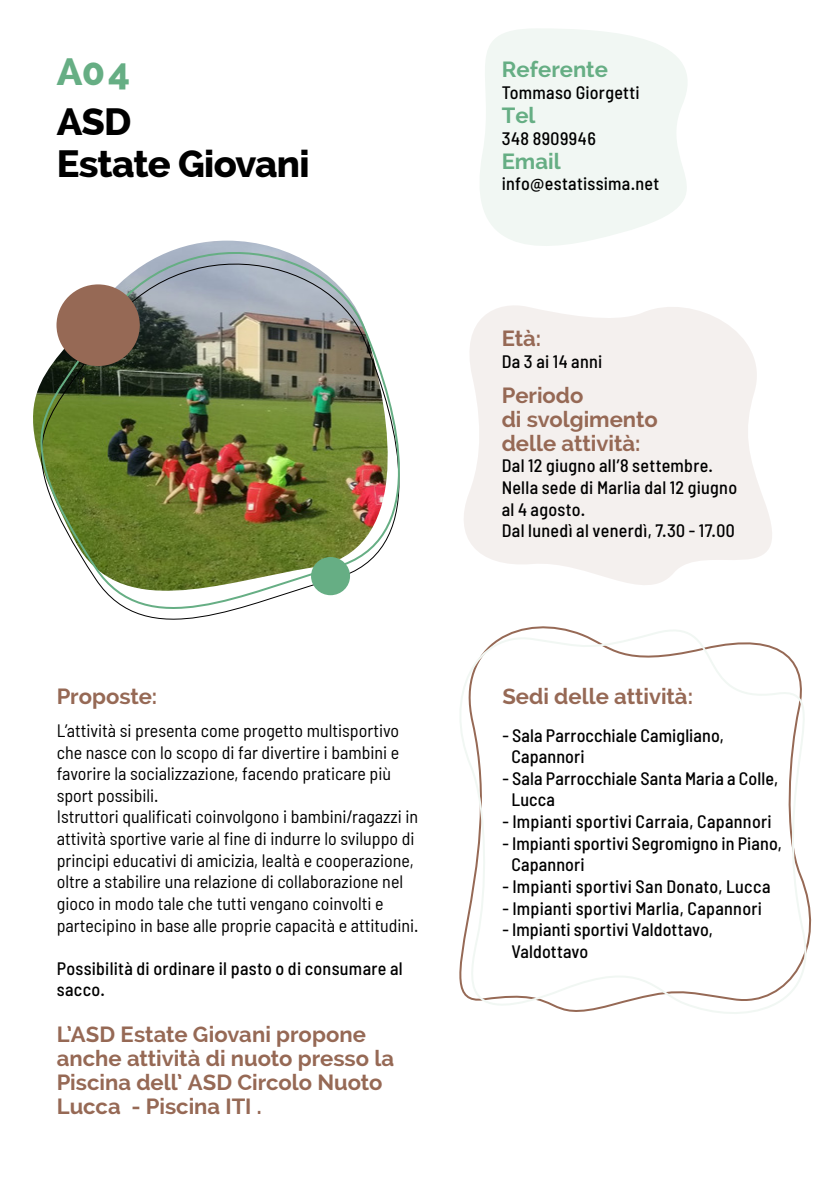
<style>
.page{position:relative;width:840px;height:1191px;background:#fff}
.page>*{position:absolute;margin:0;border:0;box-sizing:border-box;transform-origin:0 0}
.t1{font:800 38px/42px "Raleway";letter-spacing:-.02em;color:#000}
.t2{font:800 38px "Raleway";color:#66ae84}
.t3{font:700 22px/24px "Raleway";color:#966955}
.t4{font:700 22px "Raleway";color:#66ae84}
.t5{font:500 semi-condensed 18px/21.6px "Barlow";letter-spacing:.015em;color:#000}
.t6{font:semi-condensed 18px/21.6px "Barlow";color:#000}
</style>
<div class="page">
<svg style="left:464px;top:305px;width:308px;height:280px;fill:#f4f0ee"></svg>
<svg style="left:480px;top:29px;width:207px;height:217px;fill:#f1f7f3"></svg>
<img style="left:33px;top:240px;width:367px;height:380px">
<div style="left:56px;top:284px;width:84px;height:82px;background:#966955;border-radius:50%"></div>
<div style="left:311px;top:557px;width:39px;height:38px;background:#66ae84;border-radius:50%"></div>
<svg style="left:459px;top:626px;width:353px;height:388px"></svg>
<h1 class="t2" style="left:57px;top:50px;width:75px">A04</h1>
<h1 class="t1" style="left:57px;top:101px;width:254px">ASD<br>Estate Giovani</h1>
<p class="t4" style="left:501px;top:57px;width:108px">Referente</p>
<p class="t5" style="left:501px;top:81px;width:139px">Tommaso Giorgetti</p>
<p class="t4" style="left:501px;top:103px;width:35px">Tel</p>
<p class="t5" style="left:501px;top:127px;width:96px">348 8909946</p>
<p class="t4" style="left:501px;top:148px;width:60px">Email</p>
<p class="t5" style="left:501px;top:172px;width:159px">info@estatissima.net</p>
<p class="t3" style="left:501px;top:326px;width:41px">Età:</p>
<p class="t5" style="left:501px;top:350px;width:102px">Da 3 ai 14 anni</p>
<p class="t3" style="left:501px;top:383px;width:157px">Periodo<br>di svolgimento delle attività:</p>
<p class="t5" style="left:501px;top:454px;width:237px">Dal 12 giugno all’8 settembre.<br>Nella sede di Marlia dal 12 giugno al 4 agosto.<br>Dal lunedì al venerdì, 7.30 - 17.00</p>
<p class="t3" style="left:57px;top:684px;width:102px">Proposte:</p>
<p class="t3" style="left:502px;top:684px;width:192px">Sedi delle attività:</p>
<p class="t6" style="left:57px;top:719px;width:363px">L’attività si presenta come progetto multisportivo che nasce con lo scopo di far divertire i bambini e favorire la socializzazione, facendo praticare più sport possibili.<br>Istruttori qualificati coinvolgono i bambini/ragazzi in attività sportive varie al fine di indurre lo sviluppo di principi educativi di amicizia, lealtà e cooperazione, oltre a stabilire una relazione di collaborazione nel gioco in modo tale che tutti vengano coinvolti e partecipino in base alle proprie capacità e attitudini.</p>
<p class="t5" style="left:57px;top:957px;width:347px">Possibilità di ordinare il pasto o di consumare al sacco.</p>
<p class="t3" style="left:57px;top:1022px;width:339px">L’ASD Estate Giovani propone anche attività di nuoto presso la<br>Piscina dell’ ASD Circolo Nuoto<br>Lucca - Piscina ITI .</p>
<p class="t5" style="left:511px;top:724px;width:214px;text-indent:-9px">- Sala Parrocchiale Camigliano,<br>Capannori</p>
<p class="t5" style="left:511px;top:767px;width:268px;text-indent:-9px">- Sala Parrocchiale Santa Maria a Colle,<br>Lucca</p>
<p class="t5" style="left:502px;top:810px;width:271px">- Impianti sportivi Carraia, Capannori</p>
<p class="t5" style="left:511px;top:832px;width:272px;text-indent:-9px">- Impianti sportivi Segromigno in Piano,<br>Capannori</p>
<p class="t5" style="left:502px;top:875px;width:269px">- Impianti sportivi San Donato, Lucca</p>
<p class="t5" style="left:502px;top:896px;width:261px">- Impianti sportivi Marlia, Capannori</p>
<p class="t5" style="left:511px;top:918px;width:203px;text-indent:-9px">- Impianti sportivi Valdottavo,<br>Valdottavo</p>
</div>
